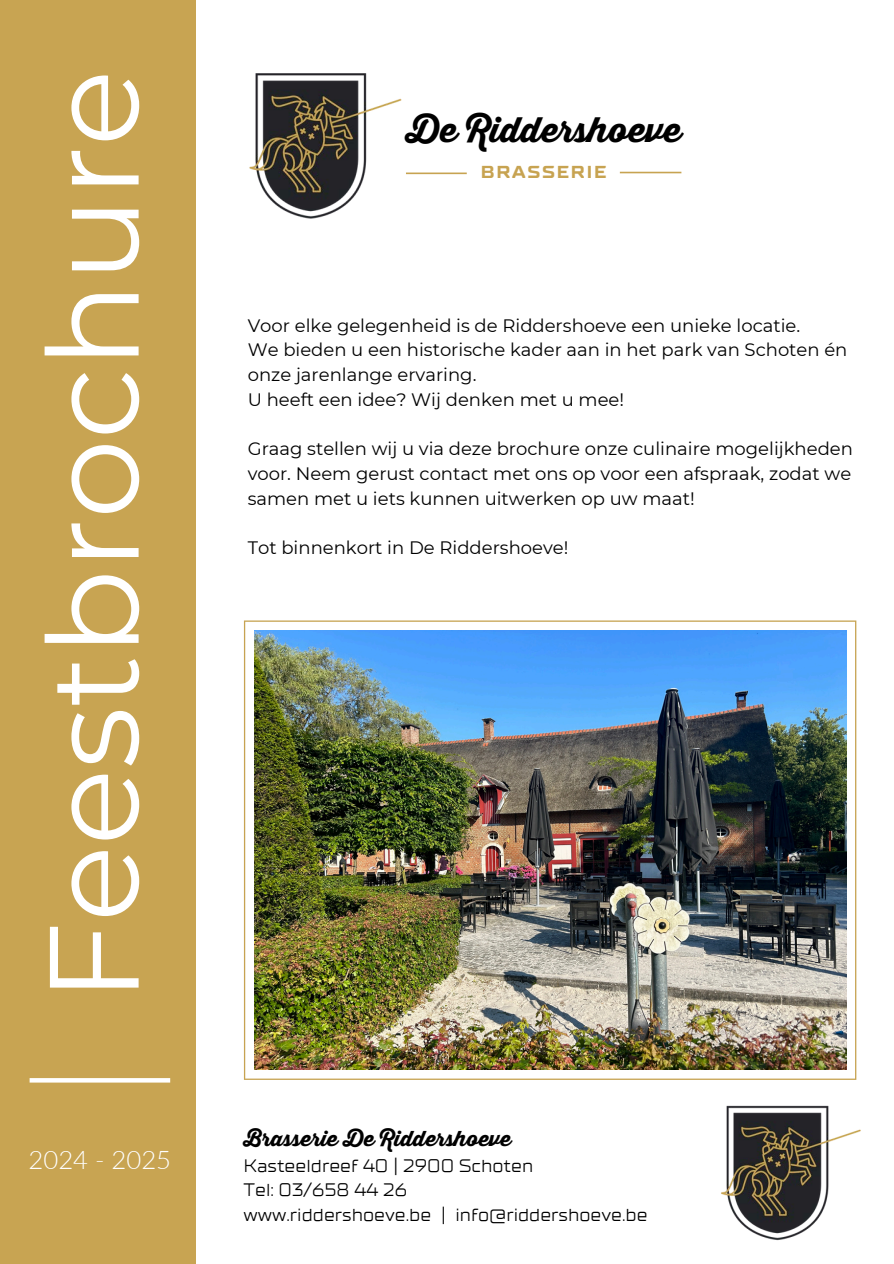
<style>
.page{position:relative;width:894px;height:1264px;background:#fff}
.page>*{position:absolute;margin:0;border:0;box-sizing:border-box;transform-origin:0 0}
.t1{font:126.6px "Montserrat";color:#fff}
.t2{font:34.5px "Thirsty Script Extrabold Demo";color:#000}
.t3{font:300 25.65px "Lato";color:#fff}
.t4{font:21px "Thirsty Script Extrabold Demo";color:#000}
.t5{font:18px/24.8px "Montserrat";color:#000}
.t6{font:18px "TT Supermolot Neue Exp";color:#000}
.t7{font:700 17.25px "TT Supermolot Neue Exp";letter-spacing:.1em;color:#c7a351}
</style>
<div class="page">
<img style="left:249px;top:73px;width:153px;height:146px">
<img style="left:721px;top:1105px;width:140px;height:136px">
<hr style="left:406px;top:172px;width:60px;height:2px;background:#c7a351">
<hr style="left:619px;top:172px;width:62px;height:1px;background:#c7a351">
<svg style="left:244px;top:620px;width:612px;height:459px"></svg>
<img style="left:254px;top:630px;width:591px;height:439px">
<div style="left:0;top:0;width:195px;height:1263px;background:#c8a452"></div>
<svg style="left:30px;top:1078px;width:140px;height:4px"></svg>
<p class="t1" style="left:16px;top:1002px;width:933px;rotate:-90deg">Feestbrochure</p>
<p class="t3" style="left:29px;top:1143px;width:144px">2024 - 2025</p>
<p class="t2" style="left:406px;top:109px;width:277px">De Riddershoeve</p>
<p class="t7" style="left:480px;top:162px;width:127px">BRASSERIE</p>
<p class="t5" style="left:248px;top:313px;width:554px">Voor elke gelegenheid is de Riddershoeve een unieke locatie.</p>
<p class="t5" style="left:248px;top:337px;width:601px">We bieden u een historische kader aan in het park van Schoten én onze jarenlange ervaring.</p>
<p class="t5" style="left:248px;top:387px;width:378px">U heeft een idee? Wij denken met u mee!</p>
<p class="t5" style="left:248px;top:436px;width:606px;text-align:justify">Graag stellen wij u via deze brochure onze culinaire mogelijkheden voor. Neem gerust contact met ons op voor een afspraak, zodat we samen met u iets kunnen uitwerken op uw maat!</p>
<p class="t5" style="left:248px;top:535px;width:322px">Tot binnenkort in De Riddershoeve!</p>
<p class="t4" style="left:243px;top:1125px;width:269px">Brasserie De Riddershoeve</p>
<h2 class="t6" style="left:243px;top:1155px;width:291px">Kasteeldreef 40 | 2900 Schoten</h2>
<p class="t6" style="left:243px;top:1180px;width:165px">Tel: 03/658 44 26</p>
<p class="t6" style="left:243px;top:1204px;width:405px">www.riddershoeve.be | info@riddershoeve.be</p>
</div>
